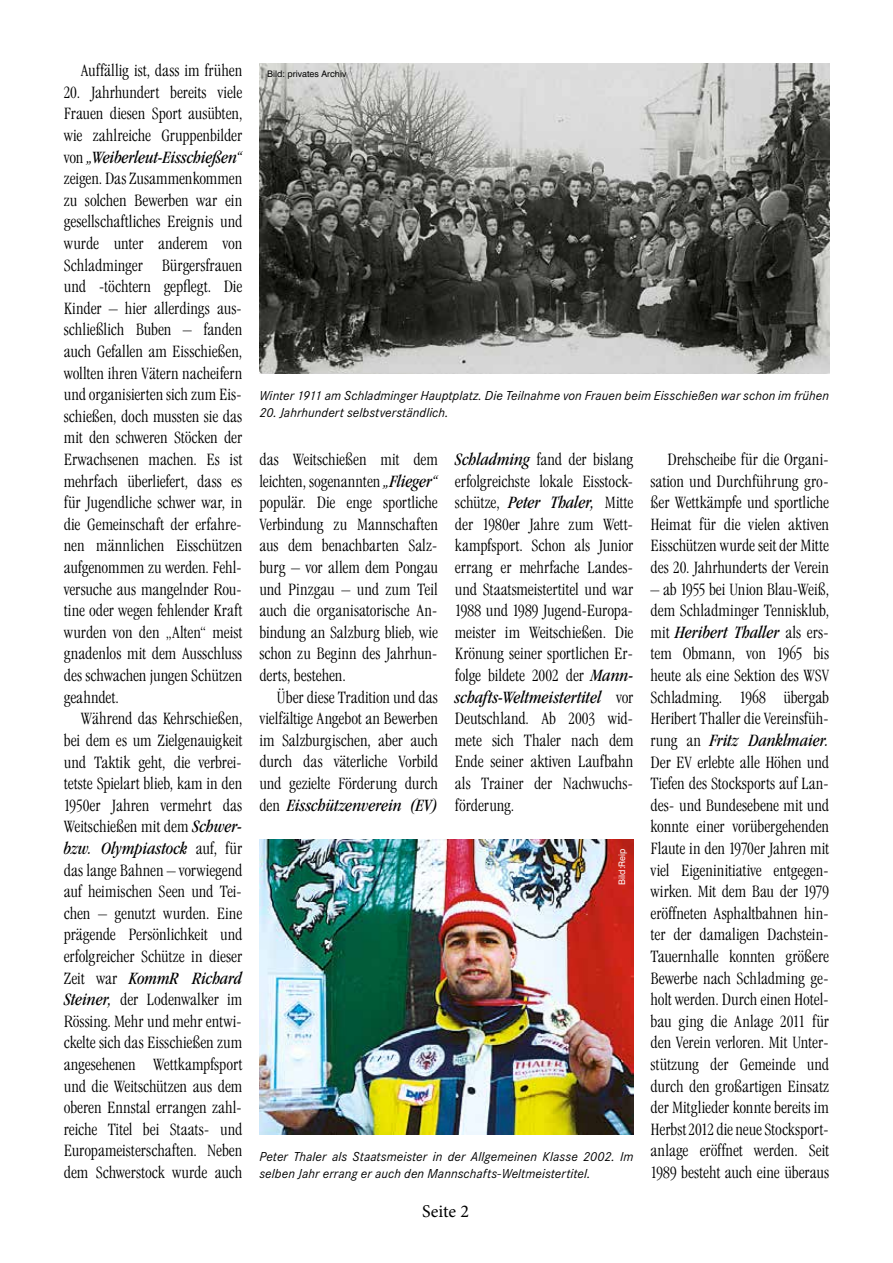
<style>
.page{position:relative;width:893px;height:1263px;background:#fff}
.page>*{position:absolute;margin:0;border:0;box-sizing:border-box;transform-origin:0 0}
.t1{font:300 condensed 18px/21.6px "Garamond IT Cby BT";letter-spacing:-.005em;color:#000;text-align:justify}
.t2{font:18px "Minion Pro";letter-spacing:-.005em;color:#000}
.t3{font:italic 13.5px/16.5px "Corporate S";letter-spacing:.005em;color:#000}
.t4{font:9px "Swiss 721 BT";color:#000}
.t5{font:9px "Swiss 721 BT";color:#fff}
.s1{font-weight:400;font-style:italic}
</style>
<div class="page">
<img style="left:259px;top:64px;width:570px;height:309px">
<img style="left:259px;top:839px;width:375px;height:295px">
<p class="t1" style="left:81px;top:60px;width:163px">Auffällig ist, dass im frühen</p>
<p class="t1" style="left:64px;top:81px;width:180px">20. Jahrhundert bereits viele Frauen diesen Sport ausübten, wie zahlreiche Gruppenbilder von <span class="s1">„Weiberleut-Eisschießen“ </span>zeigen. Das Zusammenkommen zu solchen Bewerben war ein gesellschaftliches Ereignis und wurde unter anderem von Schladminger Bürgersfrauen und -töchtern gepflegt. Die Kinder – hier allerdings aus&shy;schließlich Buben – fanden auch Gefallen am Eisschießen, wollten ihren Vätern nacheifern und organisierten sich zum Eis&shy;schießen, doch mussten sie das mit den schweren Stöcken der Erwachsenen machen. Es ist mehrfach überliefert, dass es für Jugendliche schwer war, in die Gemeinschaft der erfahre&shy;nen männlichen Eisschützen aufgenommen zu werden. Fehl&shy;versuche aus mangelnder Rou&shy;tine oder wegen fehlender Kraft wurden von den „Alten“ meist gnadenlos mit dem Ausschluss des schwachen jungen Schützen geahndet.</p>
<p class="t1" style="left:64px;top:708px;width:180px;text-indent:17px">Während das Kehrschießen, bei dem es um Zielgenauigkeit und Taktik geht, die verbrei&shy;tetste Spielart blieb, kam in den 1950er Jahren vermehrt das Weitschießen mit dem <span class="s1">Schwer&shy;bzw. Olympiastock</span> auf, für das lange Bahnen – vorwiegend auf heimischen Seen und Tei&shy;chen – genutzt wurden. Eine prägende Persönlichkeit und erfolgreicher Schütze in dieser Zeit war <span class="s1">KommR Richard Steiner,</span> der Lodenwalker im Rössing. Mehr und mehr entwi&shy;ckelte sich das Eisschießen zum angesehenen Wettkampfsport und die Weitschützen aus dem oberen Ennstal errangen zahl&shy;reiche Titel bei Staats- und Europameisterschaften. Neben dem Schwerstock wurde auch</p>
<p class="t4" style="left:267px;top:69px;width:81px">Bild: privates Archiv</p>
<p class="t3" style="left:259px;top:388px;width:571px">Winter 1911 am Schladminger Hauptplatz. Die Teilnahme von Frauen beim Eisschießen war schon im frühen</p>
<p class="t3" style="left:259px;top:404px;width:191px">20. Jahrhundert selbstverständlich.</p>
<p class="t1" style="left:259px;top:448px;width:180px">das Weitschießen mit dem leichten, sogenannten <span class="s1">„Flieger“ </span>populär. Die enge sportliche Verbindung zu Mannschaften aus dem benachbarten Salz&shy;burg – vor allem dem Pongau und Pinzgau – und zum Teil auch die organisatorische An&shy;bindung an Salzburg blieb, wie schon zu Beginn des Jahrhun&shy;derts, bestehen.</p>
<p class="t1" style="left:259px;top:686px;width:180px;text-indent:17px">Über diese Tradition und das vielfältige Angebot an Bewerben im Salzburgischen, aber auch durch das väterliche Vorbild und gezielte Förderung durch den <span class="s1">Eisschützenverein (EV)</span></p>
<p class="t1" style="left:455px;top:448px;width:180px"><span class="s1">Schladming</span> fand der bislang erfolgreichste lokale Eisstock&shy;schütze, <span class="s1">Peter Thaler,</span> Mitte der 1980er Jahre zum Wett&shy;kampfsport. Schon als Junior errang er mehrfache Landes&shy;und Staatsmeistertitel und war 1988 und 1989 Jugend-Europa&shy;meister im Weitschießen. Die Krönung seiner sportlichen Er&shy;folge bildete 2002 der <span class="s1">Mann&shy;schafts-Weltmeistertitel</span> vor Deutschland. Ab 2003 wid&shy;mete sich Thaler nach dem Ende seiner aktiven Laufbahn als Trainer der Nachwuchs&shy;förderung.</p>
<p class="t1" style="left:651px;top:448px;width:180px;text-indent:17px">Drehscheibe für die Organi&shy;sation und Durchführung gro&shy;ßer Wettkämpfe und sportliche Heimat für die vielen aktiven Eisschützen wurde seit der Mitte des 20. Jahrhunderts der Verein</p>
<p class="t1" style="left:651px;top:578px;width:180px">– ab 1955 bei Union Blau-Weiß, dem Schladminger Tennisklub, mit <span class="s1">Heribert Thaller</span> als ers&shy;tem Obmann, von 1965 bis heute als eine Sektion des WSV Schladming. 1968 übergab Heribert Thaller die Vereinsfüh&shy;rung an <span class="s1">Fritz Danklmaier.<br></span>Der EV erlebte alle Höhen und Tiefen des Stocksports auf Lan&shy;des- und Bundesebene mit und konnte einer vorübergehenden Flaute in den 1970er Jahren mit viel Eigeninitiative entgegen&shy;wirken. Mit dem Bau der 1979 eröffneten Asphaltbahnen hin&shy;ter der damaligen Dachstein-Tauernhalle konnten größere Bewerbe nach Schladming ge&shy;holt werden. Durch einen Hotel&shy;bau ging die Anlage 2011 für den Verein verloren. Mit Unter&shy;stützung der Gemeinde und durch den großartigen Einsatz der Mitglieder konnte bereits im Herbst 2012 die neue Stocksport&shy;anlage eröffnet werden. Seit 1989 besteht auch eine überaus</p>
<p class="t5" style="left:616px;top:884px;width:38px;rotate:-90deg">Bild:Reip</p>
<p class="t3" style="left:259px;top:1149px;width:376px">Peter Thaler als Staatsmeister in der Allgemeinen Klasse 2002. Im selben Jahr errang er auch den Mannschafts-Weltmeistertitel.</p>
<p class="t2" style="left:422px;top:1199px;width:48px">Seite 2</p>
</div>
